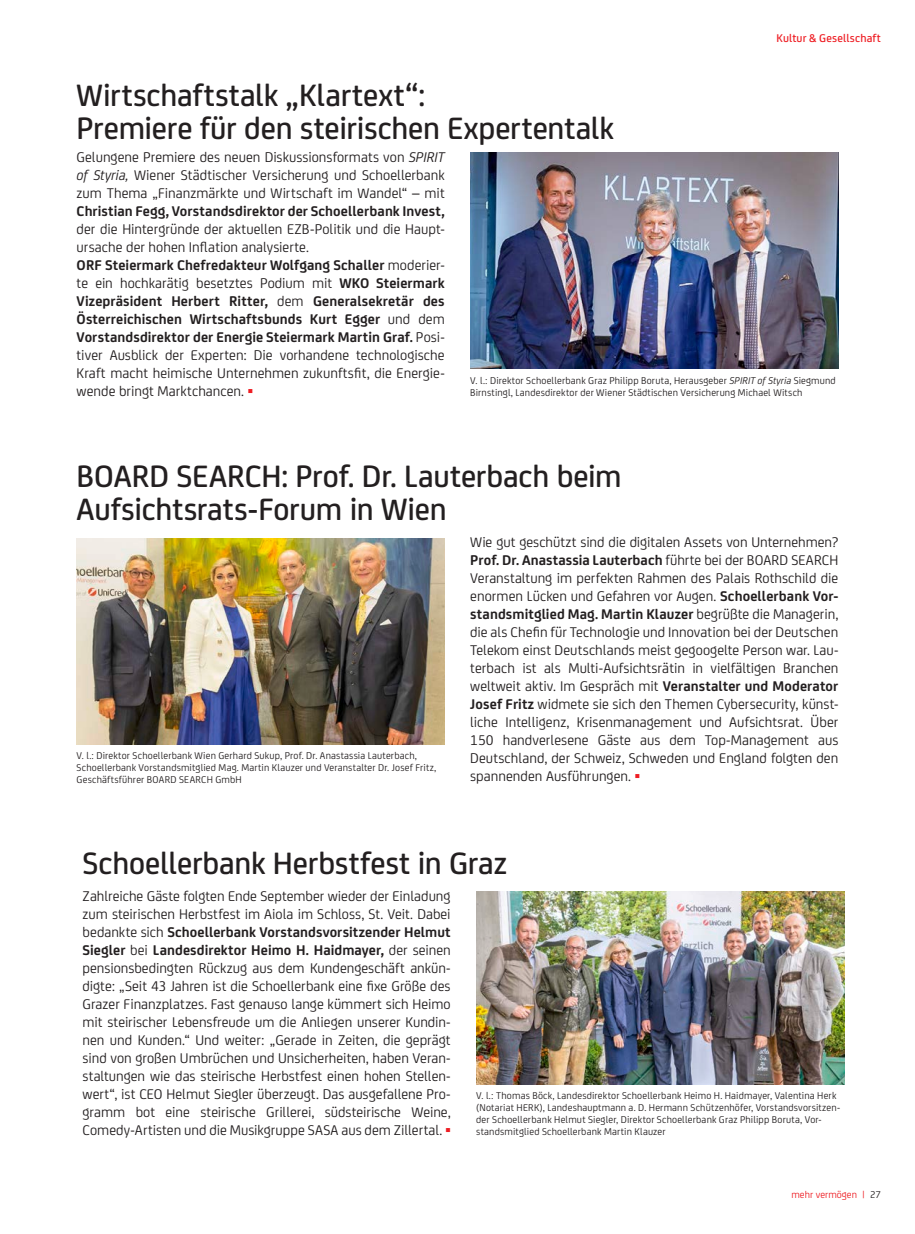
<style>
.page{position:relative;width:915px;height:1234px;background:#fff}
.page>*{position:absolute;margin:0;border:0;box-sizing:border-box;transform-origin:0 0}
.t1{font:500 33px/33px "Uni Credit";letter-spacing:-.005em;color:#231f20}
.t2{font:15px/18px "Uni Credit";color:#231f20;text-align:justify}
.t3{font:700 15px "Uni Credit";letter-spacing:.005em;color:#231f20}
.t4{font:500 12px "Uni Credit";letter-spacing:.01em;color:#ee1d23}
.t5{font:10.5px/12px "Uni Credit";letter-spacing:.015em;color:#231f20}
.t6{font:10.5px "Uni Credit";color:#ee1d23}
.s1{font-style:italic}
.s2{font-weight:700}
.s3{font-family:"Arial";font-weight:700;color:#ee1d23}
.s4{color:#231f20}
</style>
<div class="page">
<img style="left:470px;top:152px;width:368px;height:217px">
<img style="left:77px;top:538px;width:367px;height:206px">
<img style="left:476px;top:891px;width:368px;height:192px">
<p class="t4" style="left:776px;top:29px;width:106px">Kultur &amp; Gesellschaft</p>
<h1 class="t1" style="left:77px;top:77px;width:538px">Wirtschaftstalk „Klartext“:<br>Premiere für den steirischen Expertentalk</h1>
<p class="t2" style="left:77px;top:147px;width:369px">Gelungene Premiere des neuen Diskussionsformats von <span class="s1">SPIRIT of Styria,</span> Wiener Städtischer Versicherung und Schoellerbank zum Thema „Finanzmärkte und Wirtschaft im Wandel“ – mit</p>
<p class="t3" style="left:77px;top:200px;width:369px">Christian Fegg, Vorstandsdirektor der Schoellerbank Invest,</p>
<p class="t2" style="left:77px;top:219px;width:369px;text-align:left">der die Hintergründe der aktuellen EZB-Politik und die Haupt&shy;ursache der hohen Inflation analysierte.<br><span class="s2">ORF Steiermark Chefredakteur Wolfgang Schaller</span> moderier&shy;te ein hochkarätig besetztes Podium mit <span class="s2">WKO Steiermark Vizepräsident Herbert Ritter,</span> dem <span class="s2">Generalsekretär des Österreichischen Wirtschaftsbunds Kurt Egger</span> und dem <span class="s2">Vorstandsdirektor der Energie Steiermark Martin Graf.</span> Posi&shy;tiver Ausblick der Experten: Die vorhandene technologische Kraft macht heimische Unternehmen zukunftsfit, die Energie&shy;wende bringt Marktchancen. <span class="s3">▪</span></p>
<p class="t5" style="left:470px;top:374px;width:367px">V. l.: Direktor Schoellerbank Graz Philipp Boruta, Herausgeber <span class="s1">SPIRIT of Styria</span> Siegmund<br>Birnstingl, Landesdirektor der Wiener Städtischen Versicherung Michael Witsch</p>
<h1 class="t1" style="left:77px;top:457px;width:546px">BOARD SEARCH: Prof. Dr. Lauterbach beim<br>Aufsichtsrats-Forum in Wien</h1>
<p class="t2" style="left:470px;top:532px;width:369px">Wie gut geschützt sind die digitalen Assets von Unternehmen?<br><span class="s2">Prof. Dr. Anastassia Lauterbach</span> führte bei der BOARD SEARCH Veranstaltung im perfekten Rahmen des Palais Rothschild die enormen Lücken und Gefahren vor Augen. <span class="s2">Schoellerbank Vor&shy;standsmitglied Mag. Martin Klauzer</span> begrüßte die Managerin, die als Chefin für Technologie und Innovation bei der Deutschen Telekom einst Deutschlands meist gegoogelte Person war. Lau&shy;terbach ist als Multi-Aufsichtsrätin in vielfältigen Branchen weltweit aktiv. Im Gespräch mit <span class="s2">Veranstalter und Moderator Josef Fritz</span> widmete sie sich den Themen Cybersecurity, künst&shy;liche Intelligenz, Krisenmanagement und Aufsichtsrat. Über 150 handverlesene Gäste aus dem Top-Management aus Deutschland, der Schweiz, Schweden und England folgten den spannenden Ausführungen. <span class="s3">▪</span></p>
<p class="t5" style="left:77px;top:749px;width:361px">V. l.: Direktor Schoellerbank Wien Gerhard Sukup, Prof. Dr. Anastassia Lauterbach,<br>Schoellerbank Vorstandsmitglied Mag. Martin Klauzer und Veranstalter Dr. Josef Fritz,<br>Geschäftsführer BOARD SEARCH GmbH</p>
<h1 class="t1" style="left:83px;top:844px;width:426px">Schoellerbank Herbstfest in Graz</h1>
<p class="t2" style="left:83px;top:885px;width:369px">Zahlreiche Gäste folgten Ende September wieder der Einladung zum steirischen Herbstfest im Aiola im Schloss, St. Veit. Dabei bedankte sich <span class="s2">Schoellerbank Vorstandsvorsitzender Helmut Siegler</span> bei <span class="s2">Landesdirektor Heimo H. Haidmayer,</span> der seinen pensionsbedingten Rückzug aus dem Kundengeschäft ankün&shy;digte: „Seit 43 Jahren ist die Schoellerbank eine fixe Größe des Grazer Finanzplatzes. Fast genauso lange kümmert sich Heimo mit steirischer Lebensfreude um die Anliegen unserer Kundin&shy;nen und Kunden.“ Und weiter: „Gerade in Zeiten, die geprägt sind von großen Umbrüchen und Unsicherheiten, haben Veran&shy;staltungen wie das steirische Herbstfest einen hohen Stellen&shy;wert“, ist CEO Helmut Siegler überzeugt. Das ausgefallene Pro&shy;gramm bot eine steirische Grillerei, südsteirische Weine, Comedy-Artisten und die Musikgruppe SASA aus dem Zillertal. <span class="s3">▪</span></p>
<p class="t5" style="left:476px;top:1088px;width:365px">V. l.: Thomas Böck, Landesdirektor Schoellerbank Heimo H. Haidmayer, Valentina Herk (Notariat HERK), Landeshauptmann a. D. Hermann Schützenhöfer, Vorstandsvorsitzen&shy;der Schoellerbank Helmut Siegler, Direktor Schoellerbank Graz Philipp Boruta, Vor&shy;standsmitglied Schoellerbank Martin Klauzer</p>
<p class="t6" style="left:791px;top:1186px;width:91px">mehr vermögen | <span class="s4">27</span></p>
</div>
